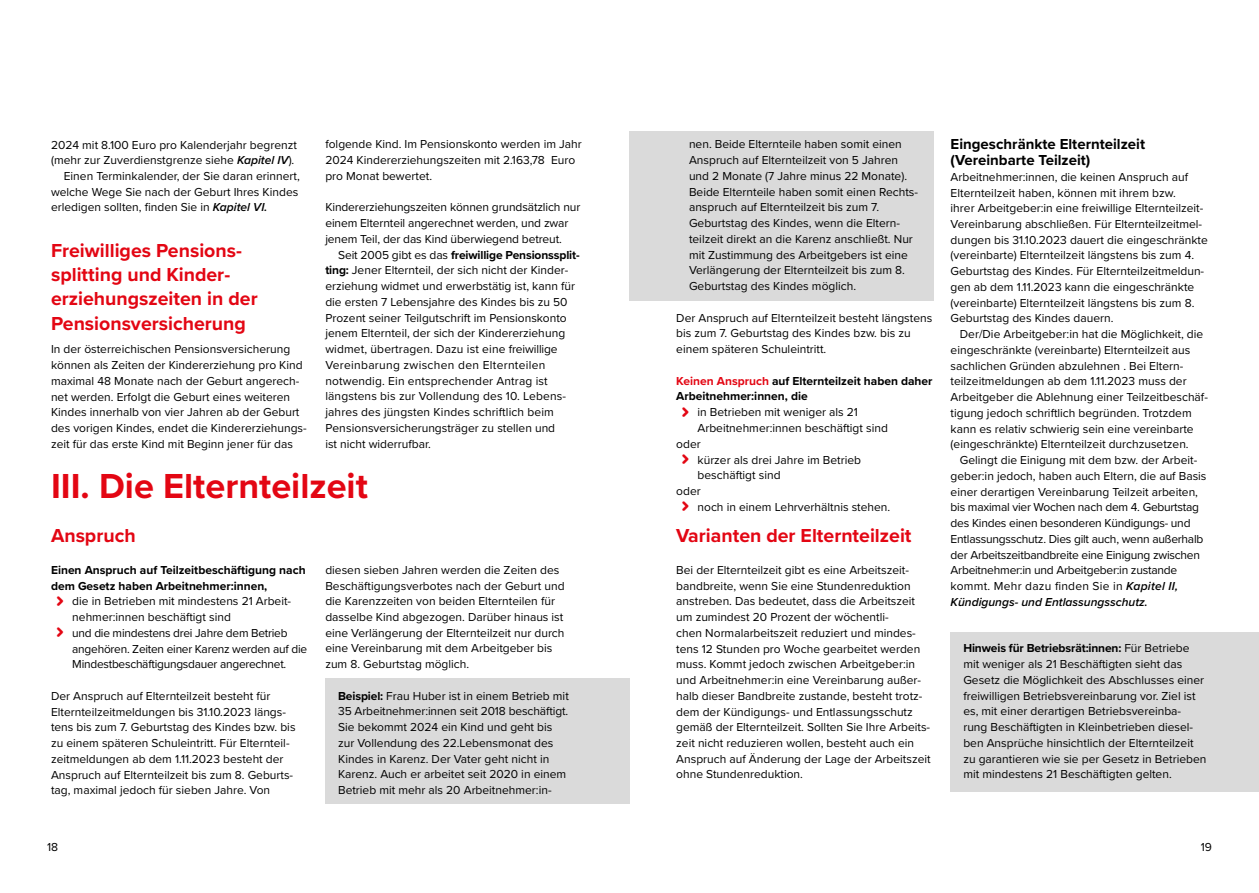
<style>
.page{position:relative;width:1259px;height:893px;background:#fff}
.page>*{position:absolute;margin:0;border:0;box-sizing:border-box;transform-origin:0 0}
.t1{font:700 36px "Proxima Nova";color:#e30613}
.t2{font:700 19.5px/24.3px "Proxima Nova";color:#e30613}
.t3{font:700 15px/16.5px "Proxima Nova";color:#000}
.t4{font:12px/15.8px "Proxima Nova";color:#000}
.t5{font:12px/15.8px "Proxima Nova";letter-spacing:-.02em;color:#000}
.t6{font:700 12px/15.8px "Proxima Nova";color:#000}
.s1{font-weight:700}
.s2{font-weight:600;font-style:italic}
.s3{color:#e30613}
</style>
<div class="page">
<div style="left:950px;top:632px;width:309px;height:160px;background:#dadada"></div>
<div style="left:629px;top:132px;width:304px;height:169px;background:#dadada"></div>
<div style="left:325px;top:679px;width:304px;height:125px;background:#dadada"></div>
<p class="t4" style="left:325px;top:136px;width:258px">folgende Kind. Im Pensionskonto werden im Jahr<br>2024 Kindererziehungszeiten mit 2.163,78 Euro pro Monat bewertet.</p>
<p class="t4" style="left:325px;top:199px;width:256px">Kindererziehungszeiten können grundsätzlich nur einem Elternteil angerechnet werden, und zwar jenem Teil, der das Kind überwiegend betreut.</p>
<p class="t4" style="left:325px;top:246px;width:256px;text-indent:13px">Seit 2005 gibt es das <span class="s1">freiwillige Pensionssplit&shy;ting:</span> Jener Elternteil, der sich nicht der Kinder&shy;erziehung widmet und erwerbstätig ist, kann für die ersten 7 Lebensjahre des Kindes bis zu 50<br>Prozent seiner Teilgutschrift im Pensionskonto jenem Elternteil, der sich der Kindererziehung widmet, übertragen. Dazu ist eine freiwillige Vereinbarung zwischen den Elternteilen notwendig. Ein entsprechender Antrag ist längstens bis zur Vollendung des 10. Lebens&shy;jahres des jüngsten Kindes schriftlich beim Pensionsversicherungsträger zu stellen und<br>ist nicht widerrufbar.</p>
<h1 class="t1" style="left:51px;top:459px;width:318px">III. Die Elternteilzeit</h1>
<h2 class="t2" style="left:51px;top:523px;width:86px">Anspruch</h2>
<p class="t6" style="left:51px;top:562px;width:256px">Einen Anspruch auf Teilzeitbeschäftigung nach dem Gesetz haben Arbeitnehmer:innen,</p>
<p class="t5" style="left:72px;top:593px;width:236px">die in Betrieben mit mindestens 21 Arbeit&shy;nehmer:innen beschäftigt sind<br>und die mindestens drei Jahre dem Betrieb angehören. Zeiten einer Karenz werden auf die Mindestbeschäftigungsdauer angerechnet.</p>
<p class="t4" style="left:51px;top:687px;width:246px">Der Anspruch auf Elternteilzeit besteht für Elternteilzeitmeldungen bis 31.10.2023 längs&shy;tens bis zum 7. Geburtstag des Kindes bzw. bis zu einem späteren Schuleintritt. Für Elternteil&shy;zeitmeldungen ab dem 1.11.2023 besteht der Anspruch auf Elternteilzeit bis zum 8. Geburts&shy;tag, maximal jedoch für sieben Jahre. Von</p>
<p class="t4" style="left:51px;top:136px;width:247px">2024 mit 8.100 Euro pro Kalenderjahr begrenzt</p>
<p class="t4" style="left:51px;top:152px;width:245px">(mehr zur Zuverdienstgrenze siehe <span class="s2">Kapitel IV</span>).</p>
<p class="t4" style="left:64px;top:168px;width:237px">Einen Terminkalender, der Sie daran erinnert,</p>
<p class="t4" style="left:51px;top:183px;width:249px">welche Wege Sie nach der Geburt Ihres Kindes</p>
<p class="t4" style="left:51px;top:199px;width:218px">erledigen sollten, finden Sie in <span class="s2">Kapitel VI.</span></p>
<h2 class="t2" style="left:51px;top:237px;width:208px">Freiwilliges Pensions&shy;splitting und Kinder&shy;erziehungszeiten in der<br>Pensionsversicherung</h2>
<p class="t4" style="left:51px;top:341px;width:257px">In der österreichischen Pensionsversicherung können als Zeiten der Kindererziehung pro Kind maximal 48 Monate nach der Geburt angerech&shy;net werden. Erfolgt die Geburt eines weiteren Kindes innerhalb von vier Jahren ab der Geburt des vorigen Kindes, endet die Kindererziehungs&shy;zeit für das erste Kind mit Beginn jener für das</p>
<p class="t4" style="left:325px;top:561px;width:241px">diesen sieben Jahren werden die Zeiten des Beschäftigungsverbotes nach der Geburt und die Karenzzeiten von beiden Elternteilen für dasselbe Kind abgezogen. Darüber hinaus ist eine Verlängerung der Elternteilzeit nur durch eine Vereinbarung mit dem Arbeitgeber bis zum 8. Geburtstag möglich.</p>
<p class="t4" style="left:338px;top:687px;width:232px"><span class="s1">Beispiel:</span> Frau Huber ist in einem Betrieb mit 35 Arbeitnehmer:innen seit 2018 beschäftigt.<br>Sie bekommt 2024 ein Kind und geht bis zur Vollendung des 22.Lebensmonat des Kindes in Karenz. Der Vater geht nicht in Karenz. Auch er arbeitet seit 2020 in einem Betrieb mit mehr als 20 Arbeitnehmer:in-</p>
<p class="t4" style="left:689px;top:136px;width:230px">nen. Beide Elternteile haben somit einen Anspruch auf Elternteilzeit von 5 Jahren und 2 Monate (7 Jahre minus 22 Monate).<br>Beide Elternteile haben somit einen Rechts&shy;anspruch auf Elternteilzeit bis zum 7.<br>Geburtstag des Kindes, wenn die Eltern&shy;teilzeit direkt an die Karenz anschließt. Nur mit Zustimmung des Arbeitgebers ist eine Verlängerung der Elternteilzeit bis zum 8.<br>Geburtstag des Kindes möglich.</p>
<p class="t4" style="left:676px;top:309px;width:258px">Der Anspruch auf Elternteilzeit besteht längstens bis zum 7. Geburtstag des Kindes bzw. bis zu einem späteren Schuleintritt.</p>
<p class="t6" style="left:676px;top:372px;width:258px"><span class="s3">Keinen Anspruch</span> auf Elternteilzeit haben daher<br>Arbeitnehmer:innen, die</p>
<p class="t4" style="left:697px;top:404px;width:162px">in Betrieben mit weniger als 21</p>
<p class="t4" style="left:697px;top:420px;width:192px">Arbeitnehmer:innen beschäftigt sind</p>
<p class="t4" style="left:676px;top:435px;width:26px">oder</p>
<p class="t4" style="left:697px;top:451px;width:165px">kürzer als drei Jahre im Betrieb</p>
<p class="t4" style="left:697px;top:467px;width:85px">beschäftigt sind</p>
<p class="t4" style="left:676px;top:483px;width:26px">oder</p>
<p class="t4" style="left:697px;top:498px;width:194px">noch in einem Lehrverhältnis stehen.</p>
<h2 class="t2" style="left:676px;top:523px;width:237px">Varianten der Elternteilzeit</h2>
<p class="t4" style="left:676px;top:561px;width:256px">Bei der Elternteilzeit gibt es eine Arbeitszeit&shy;bandbreite, wenn Sie eine Stundenreduktion anstreben. Das bedeutet, dass die Arbeitszeit um zumindest 20 Prozent der wöchentli-<br>chen Normalarbeitszeit reduziert und mindes&shy;tens 12 Stunden pro Woche gearbeitet werden muss. Kommt jedoch zwischen Arbeitgeber:in und Arbeitnehmer:in eine Vereinbarung außer&shy;halb dieser Bandbreite zustande, besteht trotz&shy;dem der Kündigungs- und Entlassungsschutz gemäß der Elternteilzeit. Sollten Sie Ihre Arbeits&shy;zeit nicht reduzieren wollen, besteht auch ein Anspruch auf Änderung der Lage der Arbeitszeit ohne Stundenreduktion.</p>
<p class="t3" style="left:950px;top:135px;width:196px">Eingeschränkte Elternteilzeit (Vereinbarte Teilzeit)</p>
<p class="t4" style="left:950px;top:168px;width:259px">Arbeitnehmer:innen, die keinen Anspruch auf Elternteilzeit haben, können mit ihrem bzw.<br>ihrer Arbeitgeber:in eine freiwillige Elternteilzeit-Vereinbarung abschließen. Für Elternteilzeitmel&shy;dungen bis 31.10.2023 dauert die eingeschränkte (vereinbarte) Elternteilzeit längstens bis zum 4.<br>Geburtstag des Kindes. Für Elternteilzeitmeldun&shy;gen ab dem 1.11.2023 kann die eingeschränkte (vereinbarte) Elternteilzeit längstens bis zum 8.<br>Geburtstag des Kindes dauern.</p>
<p class="t4" style="left:950px;top:326px;width:259px;text-indent:9px">Der/Die Arbeitgeber:in hat die Möglichkeit, die eingeschränkte (vereinbarte) Elternteilzeit aus sachlichen Gründen abzulehnen . Bei Eltern&shy;teilzeitmeldungen ab dem 1.11.2023 muss der Arbeitgeber die Ablehnung einer Teilzeitbeschäf&shy;tigung jedoch schriftlich begründen. Trotzdem kann es relativ schwierig sein eine vereinbarte (eingeschränkte) Elternteilzeit durchzusetzen.</p>
<p class="t5" style="left:950px;top:452px;width:257px;text-indent:9px">Gelingt die Einigung mit dem bzw. der Arbeit&shy;geber:in jedoch, haben auch Eltern, die auf Basis einer derartigen Vereinbarung Teilzeit arbeiten, bis maximal vier Wochen nach dem 4. Geburtstag des Kindes einen besonderen Kündigungs- und Entlassungsschutz. Dies gilt auch, wenn außerhalb der Arbeitszeitbandbreite eine Einigung zwischen Arbeitnehmer:in und Arbeitgeber:in zustande kommt. Mehr dazu finden Sie in <span class="s2">Kapitel II, Kündigungs- und Entlassungsschutz.</span></p>
<p class="t4" style="left:963px;top:640px;width:244px"><span class="s1">Hinweis für Betriebsrät:innen:</span> Für Betriebe mit weniger als 21 Beschäftigten sieht das Gesetz die Möglichkeit des Abschlusses einer freiwilligen Betriebsvereinbarung vor. Ziel ist es, mit einer derartigen Betriebsvereinba&shy;rung Beschäftigten in Kleinbetrieben diesel&shy;ben Ansprüche hinsichtlich der Elternteilzeit zu garantieren wie sie per Gesetz in Betrieben mit mindestens 21 Beschäftigten gelten.</p>
<p class="t4" style="left:47px;top:839px;width:13px">18</p>
<p class="t4" style="left:1200px;top:839px;width:13px">19</p>
</div>
